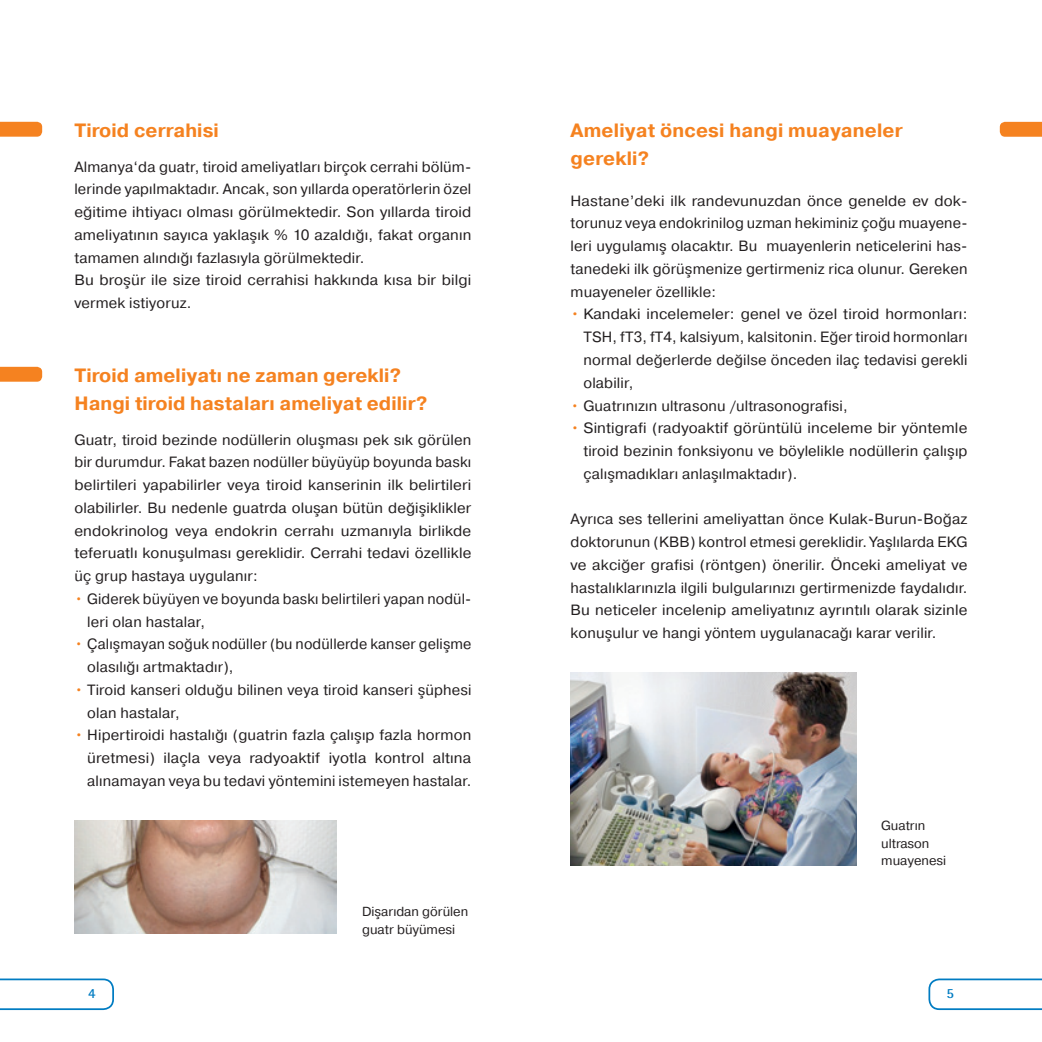
<style>
.page{position:relative;width:1042px;height:1042px;background:#fff}
.page>*{position:absolute;margin:0;border:0;box-sizing:border-box;transform-origin:0 0}
.t1{font:19.25px/28px "Pragmatica Bold T";letter-spacing:.005em;color:#f58220}
.t2{font:14.88px/22.8px "Pragmatica Book T";letter-spacing:.01em;color:#231f20;text-align:justify}
.t3{font:700 14px "Rotis Semi Sans";color:#007cc2}
.t4{font:13.12px/17.5px "Pragmatica Book T";color:#231f20}
.s1{color:#f58220}
</style>
<div class="page">
<svg style="left:0;top:978px;width:114px;height:32px"></svg>
<svg style="left:928px;top:978px;width:114px;height:32px"></svg>
<img style="left:570px;top:672px;width:286px;height:193px">
<svg style="left:1000px;top:122px;width:42px;height:15px"></svg>
<img style="left:74px;top:820px;width:262px;height:114px">
<svg style="left:0;top:122px;width:42px;height:15px"></svg>
<svg style="left:0;top:367px;width:42px;height:15px"></svg>
<p class="t1" style="left:74px;top:116px;width:146px">Tiroid cerrahisi</p>
<p class="t2" style="left:74px;top:155px;width:398px;text-align:left">Almanya‘da guatr, tiroid ameliyatları birçok cerrahi bölüm&shy;lerinde yapılmaktadır. Ancak, son yıllarda operatörlerin özel eğitime ihtiyacı olması görülmektedir. Son yıllarda tiroid ameliyatının sayıca yaklaşık % 10 azaldığı, fakat organın tamamen alındığı fazlasıyla görülmektedir.<br>Bu broşür ile size tiroid cerrahisi hakkında kısa bir bilgi vermek istiyoruz.</p>
<p class="t1" style="left:74px;top:361px;width:354px">Tiroid ameliyatı ne zaman gerekli?<br>Hangi tiroid hastaları ameliyat edilir?</p>
<p class="t2" style="left:74px;top:428px;width:398px">Guatr, tiroid bezinde nodüllerin oluşması pek sık görülen bir durumdur. Fakat bazen nodüller büyüyüp boyunda baskı belirtileri yapabilirler veya tiroid kanserinin ilk belirtileri olabilirler. Bu nedenle guatrda oluşan bütün değişiklikler endokrinolog veya endokrin cerrahı uzmanıyla birlikde teferuatlı konuşulması gereklidir. Cerrahi tedavi özellikle üç grup hastaya uygulanır:</p>
<p class="t2" style="left:87px;top:587px;width:385px;text-indent:-13px"><span class="s1">•</span> Giderek büyüyen ve boyunda baskı belirtileri yapan nodül&shy;leri olan hastalar,</p>
<p class="t2" style="left:87px;top:633px;width:386px;text-indent:-13px"><span class="s1">•</span> Çalışmayan soğuk nodüller (bu nodüllerde kanser gelişme olasılığı artmaktadır),</p>
<p class="t2" style="left:87px;top:678px;width:386px;text-indent:-13px"><span class="s1">•</span> Tiroid kanseri olduğu bilinen veya tiroid kanseri şüphesi olan hastalar,</p>
<p class="t2" style="left:87px;top:724px;width:386px;text-indent:-13px"><span class="s1">•</span> Hipertiroidi hastalığı (guatrin fazla çalışıp fazla hormon üretmesi) ilaçla veya radyoaktif iyotla kontrol altına alınamayan veya bu tedavi yöntemini istemeyen hastalar.</p>
<p class="t4" style="left:362px;top:903px;width:108px">Dişarıdan görülen guatr büyümesi</p>
<p class="t1" style="left:570px;top:116px;width:334px">Ameliyat öncesi hangi muayaneler gerekli?</p>
<p class="t2" style="left:570px;top:189px;width:398px">Hastane’deki ilk randevunuzdan önce genelde ev dok&shy;torunuz veya endokrinilog uzman hekiminiz çoğu muayene&shy;leri uygulamış olacaktır. Bu muayenlerin neticelerini has&shy;tanedeki ilk görüşmenize gertirmeniz rica olunur. Gereken muayeneler özellikle:</p>
<p class="t2" style="left:583px;top:303px;width:386px;text-indent:-13px"><span class="s1">•</span> Kandaki incelemeler: genel ve özel tiroid hormonları:<br>TSH, fT3, fT4, kalsiyum, kalsitonin. Eğer tiroid hormonları normal değerlerde değilse önceden ilaç tedavisi gerekli olabilir,</p>
<p class="t2" style="left:570px;top:394px;width:279px"><span class="s1">•</span> Guatrınızın ultrasonu /ultrasonografisi,</p>
<p class="t2" style="left:583px;top:417px;width:385px;text-indent:-13px"><span class="s1">•</span> Sintigrafi (radyoaktif görüntülü inceleme bir yöntemle tiroid bezinin fonksiyonu ve böylelikle nodüllerin çalışıp çalışmadıkları anlaşılmaktadır).</p>
<p class="t2" style="left:570px;top:508px;width:398px">Ayrıca ses tellerini ameliyattan önce Kulak-Burun-Boğaz doktorunun (KBB) kontrol etmesi gereklidir. Yaşlılarda EKG ve akciğer grafisi (röntgen) önerilir. Önceki ameliyat ve hastalıklarınızla ilgili bulgularınızı gertirmenizde faydalıdır.<br>Bu neticeler incelenip ameliyatınız ayrıntılı olarak sizinle konuşulur ve hangi yöntem uygulanacağı karar verilir.</p>
<p class="t4" style="left:881px;top:817px;width:66px">Guatrın ultrason muayenesi</p>
<p class="t3" style="left:88px;top:984px;width:9px">4</p>
<p class="t3" style="left:946px;top:984px;width:9px">5</p>
</div>
